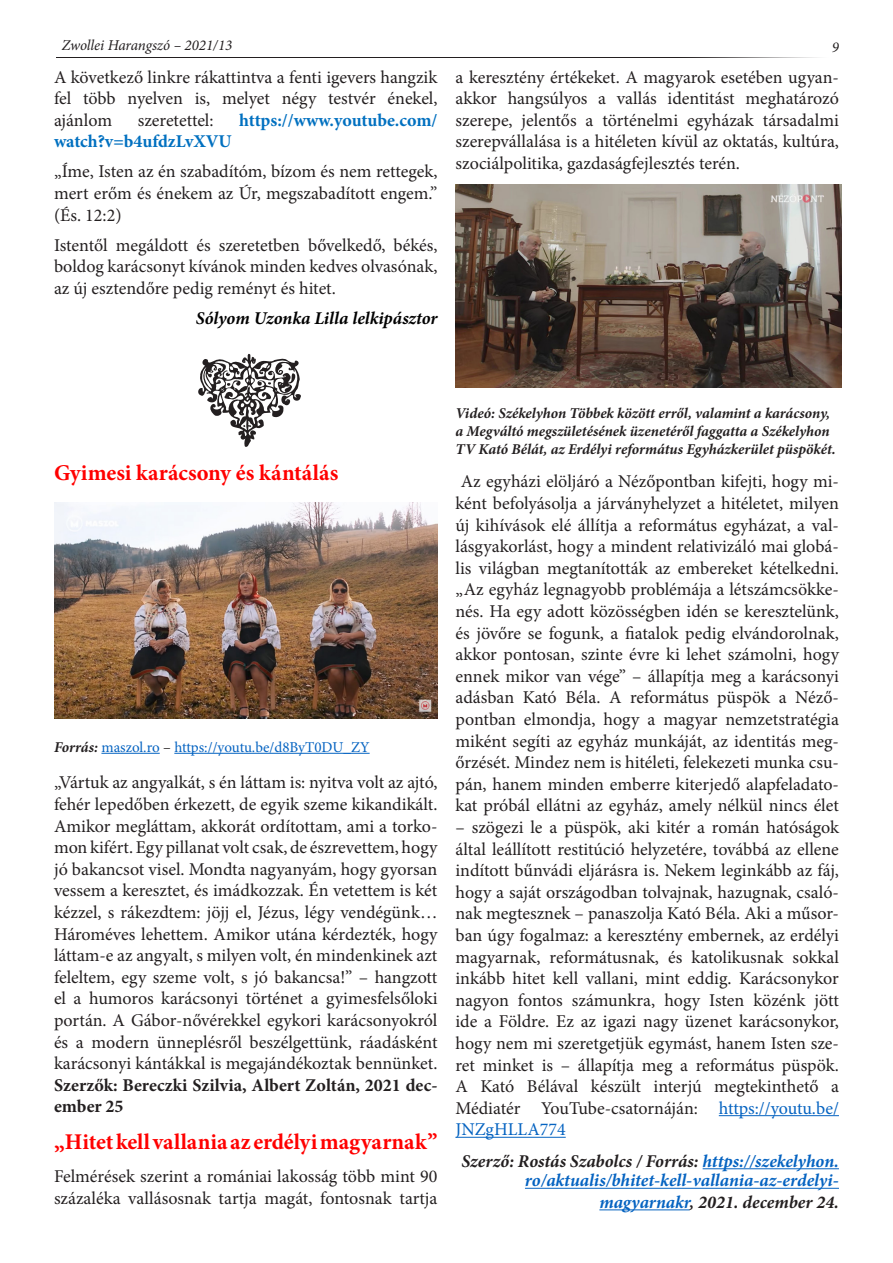
<style>
.page{position:relative;width:893px;height:1263px;background:#fff}
.page>*{position:absolute;margin:0;border:0;box-sizing:border-box;transform-origin:0 0}
.t1{font:135.75px "Kis Miklos";color:#231f20}
.t2{font:700 22.5px "Minion Pro";color:#f00}
.t3{font:18px/21.6px "Minion Pro";color:#231f20;text-align:justify}
.t4{font:italic 700 18px/19.5px "Minion Pro";color:#0563c1;text-align:right}
.t5{font:700 18px "Minion Pro";color:#0070c0}
.t6{font:italic 700 18px "Minion Pro";letter-spacing:-.005em;color:#000}
.t7{font:italic 700 18px "Minion Pro";color:#231f20}
.t8{font:italic 700 15px/18px "Minion Pro";letter-spacing:-.005em;color:#231f20}
.t9{font:15px "Minion Pro";letter-spacing:-.005em;color:#0563c1}
.t10{font:italic 15px "Minion Pro";letter-spacing:-.005em;color:#231f20}
.s1{font-weight:700;font-style:italic;color:#231f20}
.s2{color:#231f20}
.s3{font-weight:700}
.s4{color:#0563c1}
</style>
<div class="page">
<hr style="left:101px;top:753px;width:59px;height:1px;background:#0563c1">
<hr style="left:174px;top:753px;width:196px;height:1px;background:#0563c1">
<img style="left:54px;top:503px;width:383px;height:216px">
<hr style="left:719px;top:1115px;width:120px;height:1px;background:#0563c1">
<hr style="left:455px;top:1137px;width:111px;height:1px;background:#0563c1">
<hr style="left:703px;top:1168px;width:136px;height:1px;background:#0563c1">
<hr style="left:525px;top:1188px;width:314px;height:1px;background:#0563c1">
<hr style="left:599px;top:1209px;width:91px;height:1px;background:#0563c1">
<img style="left:455px;top:184px;width:387px;height:204px">
<img style="left:57px;top:57px;width:761px;height:1px">
<p class="t10" style="left:62px;top:35px;width:172px">Zwollei Harangszó – 2021/13</p>
<p class="t10" style="left:832px;top:37px;width:9px">9</p>
<p class="t3" style="left:54px;top:66px;width:385px">A következő linkre rákattintva a fenti igevers hangzik fel több nyelven is, melyet négy testvér énekel, ajánlom</p>
<p class="t3" style="left:455px;top:66px;width:385px">a keresztény értékeket. A magyarok esetében ugyan&shy;akkor hangsúlyos a vallás identitást meghatározó szerepe, jelentős a történelmi egyházak társadalmi szerepvállalása is a hitéleten kívül az oktatás, kultúra, szociálpolitika, gazdaságfejlesztés terén.</p>
<p class="t3" style="left:138px;top:109px;width:77px">szeretettel:</p>
<p class="t5" style="left:239px;top:107px;width:200px">https://www.youtube.com/</p>
<p class="t5" style="left:54px;top:129px;width:179px">watch?v=b4ufdzLvXVU</p>
<p class="t3" style="left:54px;top:161px;width:385px">„Íme, Isten az én szabadítóm, bízom és nem rettegek, mert erőm és énekem az Úr, megszabadított engem.” (És. 12:2)</p>
<p class="t3" style="left:54px;top:234px;width:385px">Istentől megáldott és szeretetben bővelkedő, békés, boldog karácsonyt kívánok minden kedves olvasónak, az új esztendőre pedig reményt és hitet.</p>
<p class="t6" style="left:196px;top:305px;width:243px">Sólyom Uzonka Lilla lelkipásztor</p>
<p class="t1" style="left:197px;top:309px;width:108px">Þ</p>
<p class="t2" style="left:54px;top:457px;width:286px">Gyimesi karácsony és kántálás</p>
<p class="t9" style="left:54px;top:737px;width:317px"><span class="s1">Forrás:</span> maszol.ro <span class="s2">–</span> https://youtu.be/d8ByT0DU_ZY</p>
<p class="t3" style="left:54px;top:772px;width:385px">„Vártuk az angyalkát, s én láttam is: nyitva volt az ajtó, fehér lepedőben érkezett, de egyik szeme kikandikált.<br>Amikor megláttam, akkorát ordítottam, ami a torko&shy;mon kifért. Egy pillanat volt csak, de észrevettem, hogy jó bakancsot visel. Mondta nagyanyám, hogy gyorsan vessem a keresztet, és imádkozzak. Én vetettem is két kézzel, s rákezdtem: jöjj el, Jézus, légy vendégünk… Hároméves lehettem. Amikor utána kérdezték, hogy láttam-e az angyalt, s milyen volt, én mindenkinek azt feleltem, egy szeme volt, s jó bakancsa!” – hangzott el a humoros karácsonyi történet a gyimesfelsőloki portán. A Gábor-nővérekkel egykori karácsonyokról és a modern ünneplésről beszélgettünk, ráadásként karácsonyi kántákkal is megajándékoztak bennünket.<br><span class="s3">Szerzők: Bereczki Szilvia, Albert Zoltán, 2021 dec&shy;ember 25</span></p>
<p class="t2" style="left:54px;top:1126px;width:385px">„Hitet kell vallania az erdélyi magyarnak”</p>
<p class="t3" style="left:54px;top:1166px;width:385px">Felmérések szerint a romániai lakosság több mint 90 százaléka vallásosnak tartja magát, fontosnak tartja</p>
<p class="t8" style="left:455px;top:404px;width:382px">Videó: Székelyhon Többek között erről, valamint a karácsony, a Megváltó megszületésének üzenetéről faggatta a Székelyhon<br>TV Kató Bélát, az Erdélyi református Egyházkerület püspökét.</p>
<p class="t3" style="left:455px;top:471px;width:385px">Az egyházi elöljáró a Nézőpontban kifejti, hogy mi&shy;ként befolyásolja a járványhelyzet a hitéletet, milyen új kihívások elé állítja a református egyházat, a val&shy;lásgyakorlást, hogy a mindent relativizáló mai globá&shy;lis világban megtanították az embereket kételkedni. „Az egyház legnagyobb problémája a létszámcsökke&shy;nés. Ha egy adott közösségben idén se keresztelünk, és jövőre se fogunk, a fiatalok pedig elvándorolnak, akkor pontosan, szinte évre ki lehet számolni, hogy ennek mikor van vége” – állapítja meg a karácsonyi adásban Kató Béla. A református püspök a Néző&shy;pontban elmondja, hogy a magyar nemzetstratégia miként segíti az egyház munkáját, az identitás meg&shy;őrzését. Mindez nem is hitéleti, felekezeti munka csu&shy;pán, hanem minden emberre kiterjedő alapfeladato&shy;kat próbál ellátni az egyház, amely nélkül nincs élet</p>
<p class="t3" style="left:455px;top:816px;width:385px">– szögezi le a püspök, aki kitér a román hatóságok által leállított restitúció helyzetére, továbbá az ellene indított bűnvádi eljárásra is. Nekem leginkább az fáj, hogy a saját országodban tolvajnak, hazugnak, csaló&shy;nak megtesznek – panaszolja Kató Béla. Aki a műsor&shy;ban úgy fogalmaz: a keresztény embernek, az erdélyi magyarnak, reformátusnak, és katolikusnak sokkal inkább hitet kell vallani, mint eddig. Karácsonykor nagyon fontos számunkra, hogy Isten közénk jött ide a Földre. Ez az igazi nagy üzenet karácsonykor, hogy nem mi szeretgetjük egymást, hanem Isten sze&shy;ret minket is – állapítja meg a református püspök.<br>A Kató Bélával készült interjú megtekinthető a Médiatér YouTube-csatornáján: <span class="s4">https://youtu.be/ JNZgHLLA774</span></p>
<p class="t4" style="left:461px;top:1151px;width:379px"><span class="s2">Szerző: Rostás Szabolcs / Forrás:</span> https://szekelyhon. ro/aktualis/bhitet-kell-vallania-az-erdelyi-</p>
<p class="t7" style="left:599px;top:1189px;width:241px"><span class="s4">magyarnakr</span>, 2021. december 24.</p>
</div>
